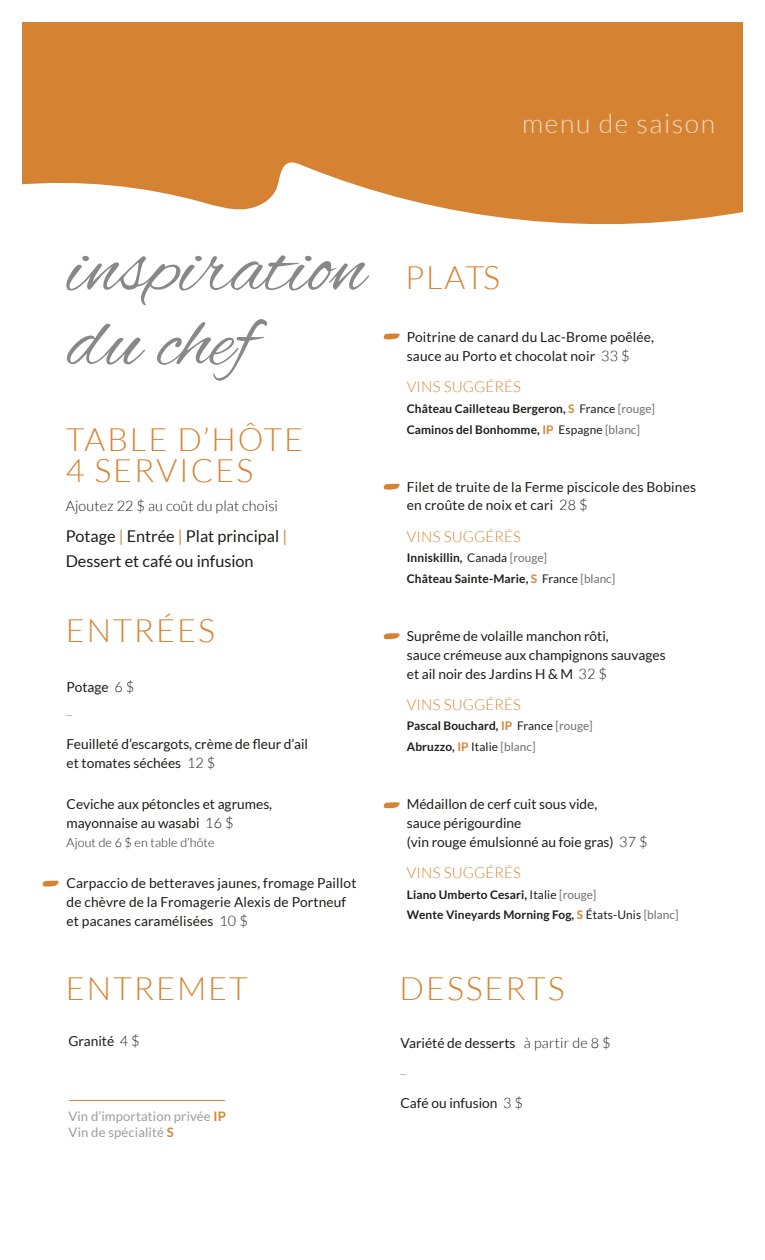
<style>
.page{position:relative;width:765px;height:1260px;background:#fff}
.page>*{position:absolute;margin:0;border:0;box-sizing:border-box;transform-origin:0 0}
.t1{font:82.62px/74.1px "Alex Brush";color:#888}
.t2{font:300 32.25px/31.2px "Lato";letter-spacing:.06em;color:#d78434}
.t3{font:300 26.5px "Lato";letter-spacing:.06em;color:#f4dbc3}
.t4{font:16.25px/25px "Lato";color:#1d1d1b}
.t5{font:300 15px "Lato";letter-spacing:.01em;color:#d78434}
.t6{font:300 14.38px "Lato";letter-spacing:.01em;color:#1d1d1b}
.t7{font:300 14.38px "Lato";color:#70706f}
.t8{font:13.75px/18.8px "Lato";color:#1d1d1b}
.t9{font:13.12px/16.9px "Lato";letter-spacing:.01em;color:#9d9d9d}
.t10{font:300 12.5px "Lato";letter-spacing:.01em;color:#1d1d1b}
.t11{font:700 11.88px/20.6px "Lato";letter-spacing:.01em;color:#1d1d1b}
.s1{color:#d78434}
.s2{font-weight:300;font-size:14.38px}
.s3{font-weight:700;color:#d78434}
.s4{font-weight:400}
.s5{font-weight:400;color:#70706f}
</style>
<div class="page">
<svg style="left:22px;top:22px;width:720px;height:203px;background:#d9914a"></svg>
<svg style="left:42px;top:880px;width:17px;height:7px"></svg>
<svg style="left:383px;top:483px;width:17px;height:7px"></svg>
<svg style="left:383px;top:333px;width:17px;height:7px"></svg>
<svg style="left:383px;top:802px;width:17px;height:7px"></svg>
<svg style="left:383px;top:633px;width:17px;height:7px"></svg>
<hr style="left:69px;top:1100px;width:156px;height:1px;background:#d78434">
<h3 class="t3" style="left:522px;top:110px;width:195px">menu de saison</h3>
<h1 class="t1" style="left:68px;top:230px;width:299px">inspiration du chef</h1>
<h2 class="t2" style="left:66px;top:424px;width:239px">TABLE D’HÔTE<br>4 SERVICES</h2>
<p class="t6" style="left:66px;top:499px;width:214px">Ajoutez 22 $ au coût du plat choisi</p>
<p class="t4" style="left:66px;top:524px;width:223px">Potage <span class="s1">|</span> Entrée <span class="s1">|</span> Plat principal <span class="s1">|<br></span>Dessert et café ou infusion</p>
<h2 class="t2" style="left:66px;top:615px;width:151px">ENTRÉES</h2>
<p class="t8" style="left:67px;top:678px;width:69px">Potage <span class="s2">6 $</span></p>
<p class="t7" style="left:67px;top:701px;width:7px">_</p>
<p class="t8" style="left:67px;top:735px;width:243px">Feuilleté d’escargots, crème de fleur d’ail et tomates séchées <span class="s2">12 $</span></p>
<p class="t8" style="left:67px;top:795px;width:207px">Ceviche aux pétoncles et agrumes, mayonnaise au wasabi <span class="s2">16 $</span></p>
<p class="t10" style="left:67px;top:836px;width:150px">Ajout de 6 $ en table d’hôte</p>
<p class="t8" style="left:67px;top:874px;width:291px">Carpaccio de betteraves jaunes, fromage Paillot de chèvre de la Fromagerie Alexis de Portneuf et pacanes caramélisées <span class="s2">10 $</span></p>
<h2 class="t2" style="left:66px;top:973px;width:184px">ENTREMET</h2>
<p class="t8" style="left:68px;top:1031px;width:73px">Granité <span class="s2">4 $</span></p>
<p class="t9" style="left:68px;top:1107px;width:159px">Vin d’importation privée <span class="s3">IP<br></span>Vin de spécialité <span class="s3">S</span></p>
<h2 class="t2" style="left:405px;top:262px;width:97px">PLATS</h2>
<p class="t8" style="left:407px;top:328px;width:249px">Poitrine de canard du Lac-Brome poêlée, sauce au Porto et chocolat noir <span class="s2">33 $</span></p>
<p class="t5" style="left:407px;top:379px;width:116px">VINS SUGGÉRÉS</p>
<p class="t11" style="left:407px;top:399px;width:250px">Château Cailleteau Bergeron, <span class="s1">S</span> <span class="s4">France</span> <span class="s5">[rouge]<br></span>Caminos del Bonhomme, <span class="s1">IP</span> <span class="s4">Espagne</span> <span class="s5">[blanc]</span></p>
<p class="t8" style="left:407px;top:477px;width:291px">Filet de truite de la Ferme piscicole des Bobines en croûte de noix et cari <span class="s2">28 $</span></p>
<p class="t5" style="left:407px;top:528px;width:116px">VINS SUGGÉRÉS</p>
<p class="t11" style="left:407px;top:548px;width:210px">Inniskillin, <span class="s4">Canada</span> <span class="s5">[rouge]<br></span>Château Sainte-Marie, <span class="s1">S</span> <span class="s4">France</span> <span class="s5">[blanc]</span></p>
<p class="t8" style="left:407px;top:627px;width:261px">Suprême de volaille manchon rôti,<br>sauce crémeuse aux champignons sauvages et ail noir des Jardins H &amp; M <span class="s2">32 $</span></p>
<p class="t5" style="left:407px;top:696px;width:116px">VINS SUGGÉRÉS</p>
<p class="t11" style="left:407px;top:717px;width:187px">Pascal Bouchard, <span class="s1">IP</span> <span class="s4">France</span> <span class="s5">[rouge]<br></span>Abruzzo, <span class="s1">IP</span> <span class="s4">Italie</span> <span class="s5">[blanc]</span></p>
<p class="t8" style="left:407px;top:795px;width:242px">Médaillon de cerf cuit sous vide,<br>sauce périgourdine<br>(vin rouge émulsionné au foie gras) <span class="s2">37 $</span></p>
<p class="t5" style="left:407px;top:865px;width:116px">VINS SUGGÉRÉS</p>
<p class="t11" style="left:407px;top:885px;width:273px">Liano Umberto Cesari, <span class="s4">Italie</span> <span class="s5">[rouge]<br></span>Wente Vineyards Morning Fog, <span class="s1">S</span> <span class="s4">États-Unis</span> <span class="s5">[blanc]</span></p>
<h2 class="t2" style="left:400px;top:973px;width:167px">DESSERTS</h2>
<p class="t8" style="left:401px;top:1034px;width:212px">Variété de desserts <span class="s2">à partir de 8 $</span></p>
<p class="t7" style="left:401px;top:1060px;width:7px">_</p>
<p class="t8" style="left:401px;top:1094px;width:124px">Café ou infusion <span class="s2">3 $</span></p>
</div>
